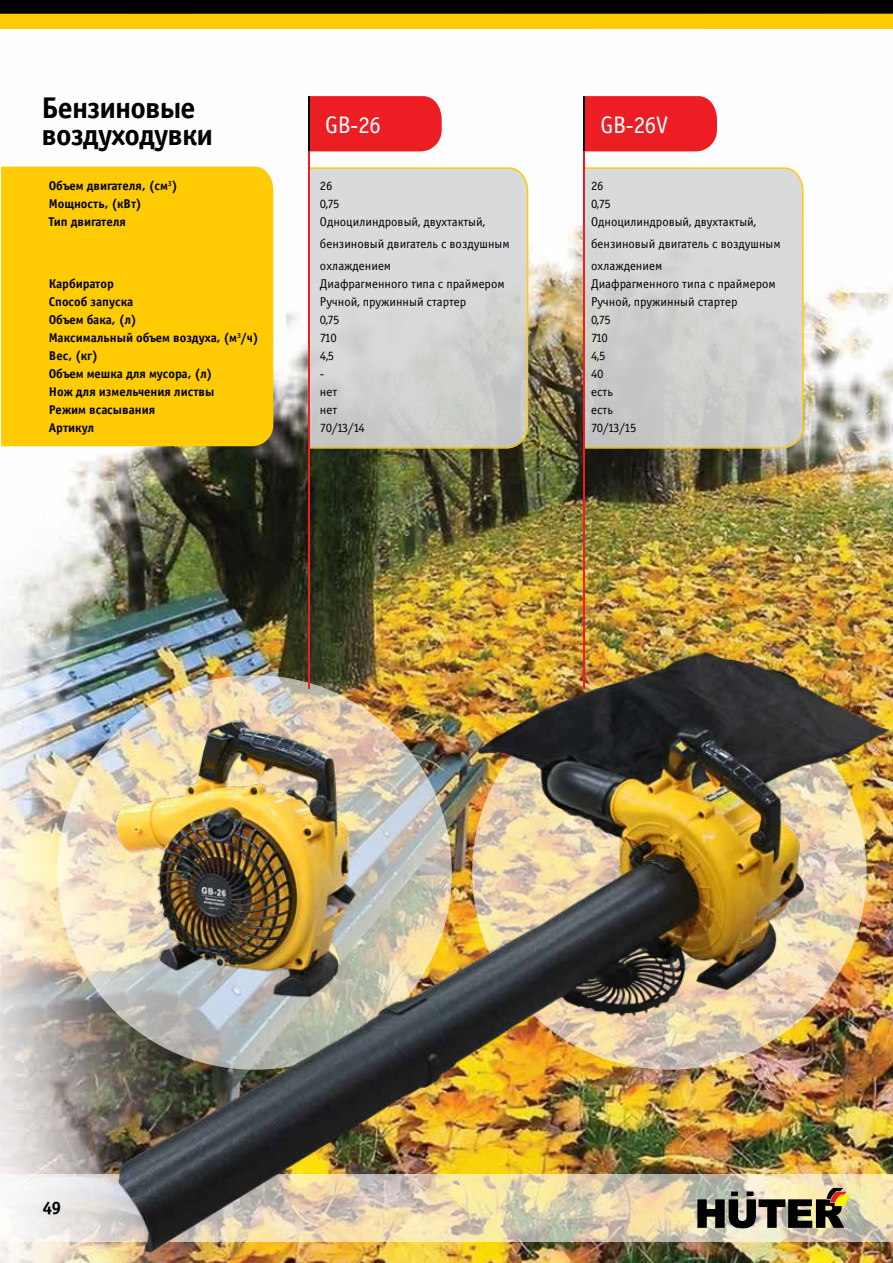
<style>
.page{position:relative;width:893px;height:1263px;background:#fff}
.page>*{position:absolute;margin:0;border:0;box-sizing:border-box;transform-origin:0 0}
.t1{font:30px/27px "Officina Sans Bold C";letter-spacing:-.03em;color:#000}
.t2{font:24px "Officina Sans Book C";letter-spacing:-.02em;color:#fff}
.t3{font:18px "Officina Serif Bold C";color:#000}
.t4{font:12.75px/21.6px "Officina Sans Book C";color:#000}
.t5{font:12.75px "Officina Sans Bold C";color:#000}
</style>
<div class="page">
<img style="left:0;top:96px;width:893px;height:1167px">
<svg style="left:1px;top:1174px;width:105px;height:68px;fill:#efeeee"></svg>
<hr style="left:0;top:1174px;width:1px;height:68px;background:#fff">
<div style="left:0;top:0;width:893px;height:15px;background:#000"></div>
<div style="left:0;top:14px;width:893px;height:15px;background:#ffcb05"></div>
<svg style="left:57px;top:675px;width:395px;height:395px;background:#f0e3ca"></svg>
<div style="left:310px;top:96px;width:132px;height:55px;background:#ed1d24"></div>
<div style="left:585px;top:96px;width:132px;height:55px;background:#ed1d24"></div>
<div style="left:1px;top:167px;width:272px;height:279px;background:#ffcb05"></div>
<hr style="left:308px;top:96px;width:2px;height:55px;background:#000">
<svg style="left:310px;top:167px;width:218px;height:282px;background:#d3d4d0"></svg>
<hr style="left:308px;top:151px;width:2px;height:537px;background:#ed1d24">
<hr style="left:584px;top:96px;width:1px;height:55px;background:#000">
<svg style="left:585px;top:167px;width:219px;height:282px;background:#d2d2cf"></svg>
<hr style="left:584px;top:151px;width:1px;height:537px;background:#ed1d24">
<img style="left:106px;top:634px;width:787px;height:629px">
<h1 class="t1" style="left:41px;top:94px;width:173px">Бензиновые воздуходувки</h1>
<h2 class="t2" style="left:325px;top:112px;width:57px">GB-26</h2>
<h2 class="t2" style="left:601px;top:112px;width:69px">GB-26V</h2>
<p class="t5" style="left:49px;top:179px;width:130px">Объем двигателя, (см<sup>3</sup>)</p>
<p class="t4" style="left:320px;top:175px;width:14px">26</p>
<p class="t4" style="left:591px;top:175px;width:14px">26</p>
<p class="t5" style="left:49px;top:197px;width:94px">Мощность, (кВт)</p>
<p class="t4" style="left:320px;top:194px;width:21px">0,75</p>
<p class="t4" style="left:591px;top:194px;width:21px">0,75</p>
<p class="t5" style="left:49px;top:215px;width:79px">Тип двигателя</p>
<p class="t4" style="left:320px;top:212px;width:191px">Одноцилиндровый, двухтактый, бензиновый двигатель с воздушным охлаждением</p>
<p class="t4" style="left:591px;top:212px;width:191px">Одноцилиндровый, двухтактый, бензиновый двигатель с воздушным охлаждением</p>
<p class="t5" style="left:49px;top:276px;width:66px">Карбиратор</p>
<p class="t4" style="left:320px;top:273px;width:186px">Диафрагменного типа с праймером</p>
<p class="t4" style="left:591px;top:273px;width:186px">Диафрагменного типа с праймером</p>
<p class="t5" style="left:49px;top:294px;width:86px">Способ запуска</p>
<p class="t4" style="left:320px;top:291px;width:148px">Ручной, пружинный стартер</p>
<p class="t4" style="left:591px;top:291px;width:148px">Ручной, пружинный стартер</p>
<p class="t5" style="left:49px;top:312px;width:89px">Объем бака, (л)</p>
<p class="t4" style="left:320px;top:309px;width:21px">0,75</p>
<p class="t4" style="left:591px;top:309px;width:21px">0,75</p>
<p class="t5" style="left:49px;top:330px;width:211px">Максимальный объем воздуха, (м<sup>3</sup>/ч)</p>
<p class="t4" style="left:320px;top:327px;width:18px">710</p>
<p class="t4" style="left:591px;top:327px;width:18px">710</p>
<p class="t5" style="left:49px;top:348px;width:51px">Вес, (кг)</p>
<p class="t4" style="left:320px;top:345px;width:16px">4,5</p>
<p class="t4" style="left:591px;top:345px;width:16px">4,5</p>
<p class="t5" style="left:49px;top:366px;width:165px">Объем мешка для мусора, (л)</p>
<p class="t4" style="left:320px;top:363px;width:6px">-</p>
<p class="t4" style="left:591px;top:363px;width:14px">40</p>
<p class="t5" style="left:49px;top:384px;width:167px">Нож для измельчения листвы</p>
<p class="t4" style="left:320px;top:381px;width:19px">нет</p>
<p class="t4" style="left:591px;top:381px;width:23px">есть</p>
<p class="t5" style="left:49px;top:402px;width:108px">Режим всасывания</p>
<p class="t4" style="left:320px;top:399px;width:19px">нет</p>
<p class="t4" style="left:591px;top:399px;width:23px">есть</p>
<p class="t5" style="left:49px;top:421px;width:47px">Артикул</p>
<p class="t4" style="left:320px;top:417px;width:46px">70/13/14</p>
<p class="t4" style="left:591px;top:417px;width:47px">70/13/15</p>
<h3 class="t3" style="left:43px;top:1198px;width:21px">49</h3>
</div>
